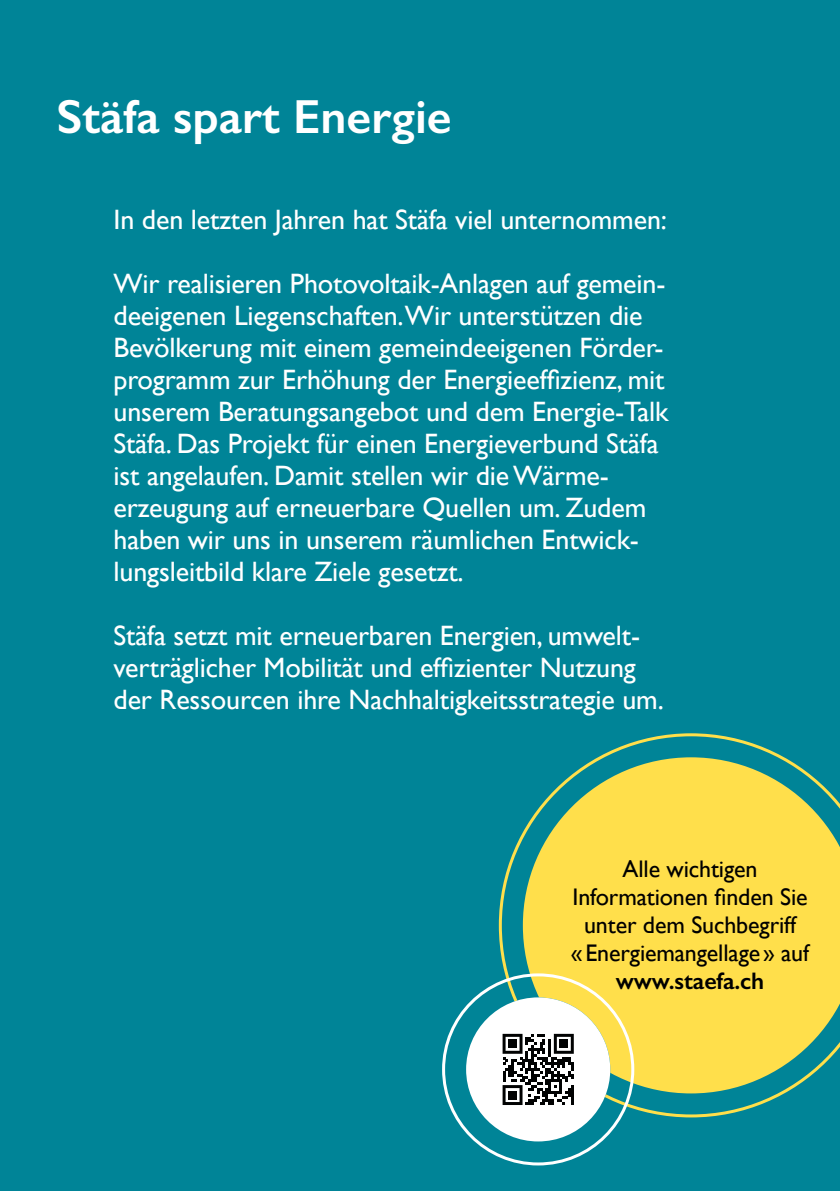
<style>
.page{position:relative;width:840px;height:1191px;background:#fff}
.page>*{position:absolute;margin:0;border:0;box-sizing:border-box;transform-origin:0 0}
.t1{font:600 48px "Gill Sans";color:#fff}
.t2{font:28px/32px "Gill Sans";letter-spacing:-.005em;color:#fff}
.t3{font:24px/28px "Gill Sans";letter-spacing:-.005em;color:#000;text-align:center}
.t4{font:600 24px "Gill Sans";letter-spacing:-.005em;color:#000}
</style>
<div class="page">
<div style="left:0;top:0;width:839px;height:1191px;background:#008497"></div>
<svg style="left:498px;top:733px;width:341px;height:384px"></svg>
<div style="left:466px;top:997px;width:144px;height:144px;background:#fff;border-radius:50%"></div>
<svg style="left:502px;top:1033px;width:71px;height:72px"></svg>
<div style="left:508px;top:1039px;width:8px;height:9px;background:#010202"></div>
<div style="left:559px;top:1039px;width:8px;height:9px;background:#010202"></div>
<div style="left:508px;top:1090px;width:8px;height:9px;background:#010202"></div>
<h1 class="t1" style="left:57px;top:88px;width:396px">Stäfa spart Energie</h1>
<p class="t2" style="left:113px;top:203px;width:554px">In den letzten Jahren hat Stäfa viel unternommen:</p>
<p class="t2" style="left:113px;top:267px;width:556px">Wir realisieren Photovoltaik-Anlagen auf gemein&shy;deeigenen Liegenschaften.Wir unterstützen die Bevölkerung mit einem gemeindeeigenen Förder&shy;programm zur Erhöhung der Energieeffizienz, mit unserem Beratungsangebot und dem Energie-Talk Stäfa. Das Projekt für einen Energieverbund Stäfa ist angelaufen. Damit stellen wir die Wärme&shy;erzeugung auf erneuerbare Quellen um. Zudem haben wir uns in unserem räumlichen Entwick&shy;lungsleitbild klare Ziele gesetzt.</p>
<p class="t2" style="left:113px;top:619px;width:551px">Stäfa setzt mit erneuerbaren Energien, umwelt&shy;verträglicher Mobilität und effizienter Nutzung der Ressourcen ihre Nachhaltigkeitsstrategie um.</p>
<p class="t3" style="left:570px;top:855px;width:239px">Alle wichtigen<br>Informationen finden Sie unter dem Suchbegriff «Energiemangellage» auf</p>
<p class="t4" style="left:615px;top:966px;width:150px">www.staefa.ch</p>
</div>
